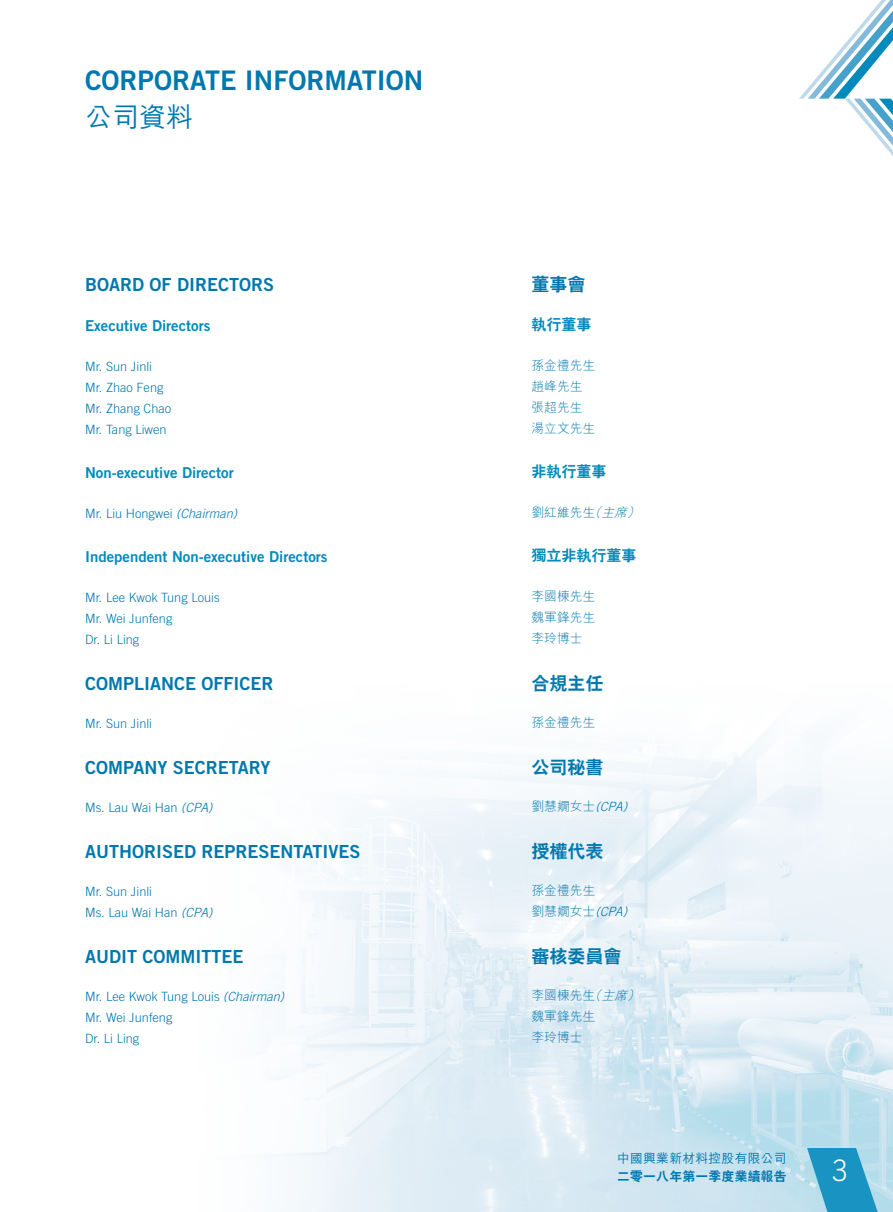
<style>
.page{position:relative;width:893px;height:1212px;background:#fff}
.page>*{position:absolute;margin:0;border:0;box-sizing:border-box;transform-origin:0 0}
.t1{font:300 29.7px "Trade Gothic LT Std";color:#fff;scale:.91 1}
.Heading_e{font:27px "Trade Gothic LT Std Bd 2";color:#0078ae}
.Heading_c{font:500 27px "M Hei HK";color:#0078ae}
.Subhead_1{font:18px "Trade Gothic LT Std Bd 2";color:#0078ae}
.副標題1{font:800 18px "C Hei 2 HK";color:#0078ae}
.Subhead_2{font:15px "Trade Gothic LT Std Bd 2";color:#018abb}
.副標題2{font:800 15px "C Hei 2 HK";color:#018abb}
.Body_Text{font:300 12.75px "Trade Gothic LT Std";color:#0078ae}
.內文{font:300 12.75px "M Hei HK";color:#0078ae}
.t2{font:500 12.75px "M Hei HK";letter-spacing:.025em;color:#0078ae}
.t3{font:800 12.75px "C Hei 2 HK";letter-spacing:.025em;color:#0078ae}
.s1{font-style:italic}
.s2{font-family:"Trade Gothic LT Std";font-style:italic}
</style>
<div class="page">
<img style="left:274px;top:735px;width:619px;height:477px">
<svg style="left:799px;top:0;width:94px;height:156px"></svg>
<svg style="left:807px;top:1148px;width:78px;height:64px;background:#53aed1"></svg>
<p class="Heading_e" style="left:85px;top:64px;width:340px">CORPORATE INFORMATION</p>
<p class="Heading_c" style="left:85px;top:97px;width:109px">公司資料</p>
<p class="Subhead_1" style="left:85px;top:274px;width:191px">BOARD OF DIRECTORS</p>
<p class="Subhead_2" style="left:85px;top:316px;width:127px">Executive Directors</p>
<p class="Body_Text" style="left:85px;top:359px;width:69px">Mr. Sun Jinli</p>
<p class="Body_Text" style="left:85px;top:380px;width:80px">Mr. Zhao Feng</p>
<p class="Body_Text" style="left:85px;top:401px;width:88px">Mr. Zhang Chao</p>
<p class="Body_Text" style="left:85px;top:422px;width:83px">Mr. Tang Liwen</p>
<p class="Subhead_2" style="left:85px;top:463px;width:150px">Non-executive Director</p>
<p class="Body_Text" style="left:85px;top:506px;width:154px">Mr. Liu Hongwei <span class="s1">(Chairman)</span></p>
<p class="Subhead_2" style="left:85px;top:547px;width:244px">Independent Non-executive Directors</p>
<p class="Body_Text" style="left:85px;top:590px;width:136px">Mr. Lee Kwok Tung Louis</p>
<p class="Body_Text" style="left:85px;top:611px;width:89px">Mr. Wei Junfeng</p>
<p class="Body_Text" style="left:85px;top:632px;width:56px">Dr. Li Ling</p>
<p class="Subhead_1" style="left:85px;top:673px;width:190px">COMPLIANCE OFFICER</p>
<p class="Body_Text" style="left:85px;top:716px;width:69px">Mr. Sun Jinli</p>
<p class="Subhead_1" style="left:85px;top:757px;width:187px">COMPANY SECRETARY</p>
<p class="Body_Text" style="left:85px;top:800px;width:129px">Ms. Lau Wai Han <span class="s1">(CPA)</span></p>
<p class="Subhead_1" style="left:85px;top:841px;width:277px">AUTHORISED REPRESENTATIVES</p>
<p class="Body_Text" style="left:85px;top:884px;width:69px">Mr. Sun Jinli</p>
<p class="Body_Text" style="left:85px;top:905px;width:129px">Ms. Lau Wai Han <span class="s1">(CPA)</span></p>
<p class="Subhead_1" style="left:85px;top:946px;width:160px">AUDIT COMMITTEE</p>
<p class="Body_Text" style="left:85px;top:989px;width:201px">Mr. Lee Kwok Tung Louis <span class="s1">(Chairman)</span></p>
<p class="Body_Text" style="left:85px;top:1010px;width:89px">Mr. Wei Junfeng</p>
<p class="Body_Text" style="left:85px;top:1031px;width:56px">Dr. Li Ling</p>
<p class="副標題1" style="left:531px;top:275px;width:55px">董事會</p>
<p class="副標題2" style="left:531px;top:317px;width:61px">執行董事</p>
<p class="內文" style="left:531px;top:359px;width:65px">孫金禮先生</p>
<p class="內文" style="left:531px;top:380px;width:52px">趙峰先生</p>
<p class="內文" style="left:531px;top:401px;width:52px">張超先生</p>
<p class="內文" style="left:531px;top:422px;width:65px">湯立文先生</p>
<p class="副標題2" style="left:531px;top:464px;width:76px">非執行董事</p>
<p class="內文" style="left:531px;top:506px;width:113px">劉紅維先生<span class="s1">（主席）</span></p>
<p class="副標題2" style="left:531px;top:548px;width:106px">獨立非執行董事</p>
<p class="內文" style="left:531px;top:590px;width:65px">李國棟先生</p>
<p class="內文" style="left:531px;top:611px;width:65px">魏軍鋒先生</p>
<p class="內文" style="left:531px;top:632px;width:52px">李玲博士</p>
<p class="副標題1" style="left:531px;top:674px;width:73px">合規主任</p>
<p class="內文" style="left:531px;top:716px;width:65px">孫金禮先生</p>
<p class="副標題1" style="left:531px;top:758px;width:73px">公司秘書</p>
<p class="內文" style="left:531px;top:800px;width:101px">劉慧嫺女士<span class="s2">(CPA)</span></p>
<p class="副標題1" style="left:531px;top:842px;width:73px">授權代表</p>
<p class="內文" style="left:531px;top:884px;width:65px">孫金禮先生</p>
<p class="內文" style="left:531px;top:905px;width:101px">劉慧嫺女士<span class="s2">(CPA)</span></p>
<p class="副標題1" style="left:531px;top:947px;width:91px">審核委員會</p>
<p class="內文" style="left:531px;top:989px;width:113px">李國棟先生<span class="s1">（主席）</span></p>
<p class="內文" style="left:531px;top:1010px;width:65px">魏軍鋒先生</p>
<p class="內文" style="left:531px;top:1031px;width:52px">李玲博士</p>
<p class="t2" style="left:617px;top:1148px;width:171px">中國興業新材料控股有限公司</p>
<p class="t3" style="left:617px;top:1169px;width:171px">二零一八年第一季度業績報告</p>
<p class="t1" style="left:832px;top:1153px;width:18px">3</p>
</div>
